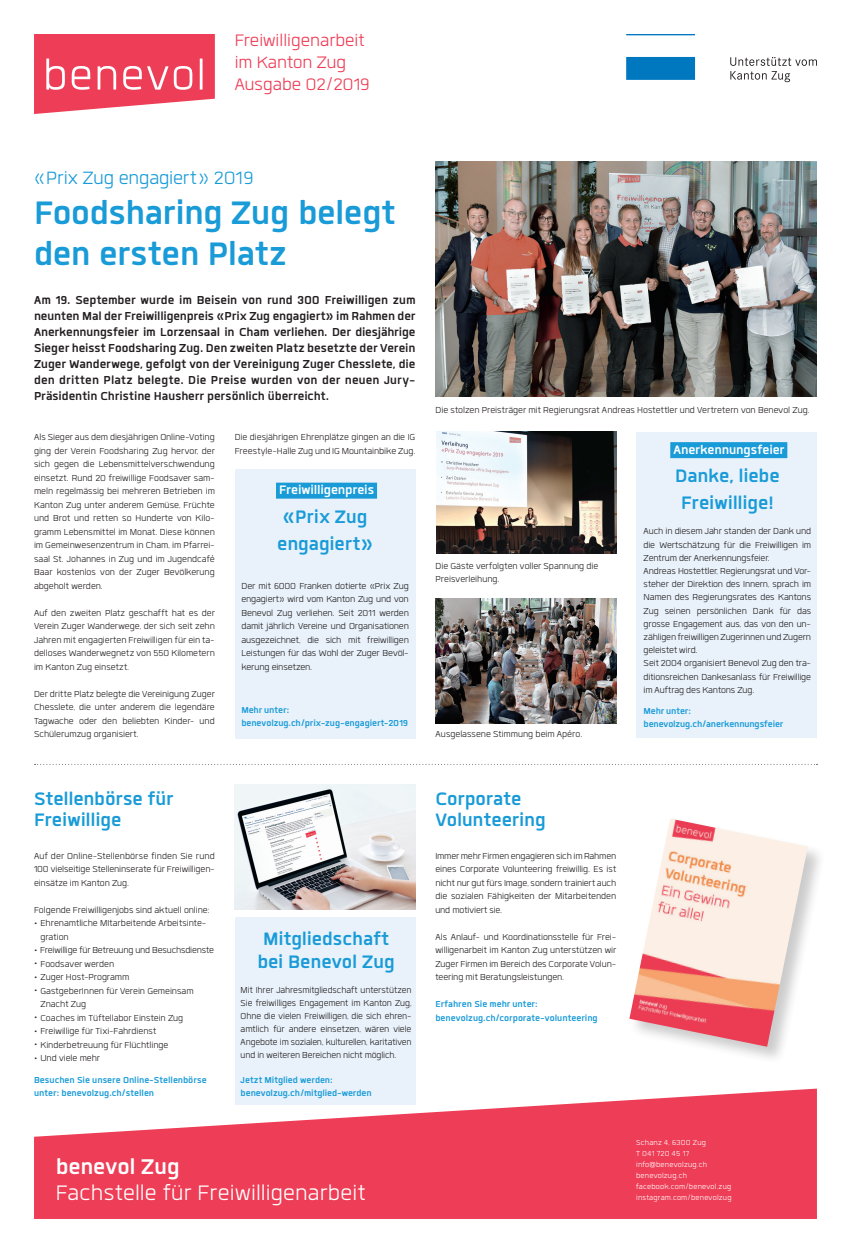
<style>
.page{position:relative;width:851px;height:1253px;background:#fff}
.page>*{position:absolute;margin:0;border:0;box-sizing:border-box;transform-origin:0 0}
.t1{font:700 45px/40.5px "Quan";letter-spacing:-.01em;color:#199bd8}
.t2{font:700 29.5px "Quan";letter-spacing:-.005em;color:#fff}
.t3{font:300 29px "Quan";letter-spacing:.005em;color:#fff}
.t4{font:700 25px/21px "Quan";letter-spacing:-.005em;color:#199bd8}
.t5{font:300 24.6px "Quan";letter-spacing:-.005em;color:#199bd8}
.t6{font:300 23px/22px "Quan";color:#ee3d56}
.t7{font:700 17px "Quan";letter-spacing:-.01em;color:#fff}
.t8{font:700 16px/16px "Quan";letter-spacing:-.005em;color:#231f20;text-align:justify}
.t9{font:300 12px/13.5px "Quan";letter-spacing:-.005em;color:#231f20;text-align:justify}
.t10{font:700 12px/13px "Quan";letter-spacing:-.005em;color:#199bd8}
.t11{font:300 10px/11px "Quan";letter-spacing:.02em;color:#fff}
.s1{font-size:14px}
</style>
<div class="page">
<svg style="left:34px;top:1089px;width:782px;height:130px;fill:#ee3d56"></svg>
<div style="left:235px;top:917px;width:180px;height:188px;background:#e9f2fa"></div>
<img style="left:235px;top:784px;width:180px;height:126px">
<div style="left:628px;top:818px;width:197px;height:247px;background:#231f20;opacity:.23"></div>
<img style="left:629px;top:818px;width:178px;height:229px">
<div style="left:235px;top:469px;width:180px;height:269px;background:#e9f2fa"></div>
<div style="left:276px;top:483px;width:101px;height:16px;background:#199bd8"></div>
<img style="left:435px;top:161px;width:381px;height:235px">
<img style="left:436px;top:432px;width:180px;height:121px">
<img style="left:435px;top:598px;width:181px;height:126px">
<div style="left:636px;top:432px;width:180px;height:305px;background:#e9f2fa"></div>
<div style="left:670px;top:442px;width:117px;height:16px;background:#199bd8"></div>
<svg style="left:35px;top:764px;width:782px;height:1px"></svg>
<svg style="left:34px;top:34px;width:181px;height:80px;background:#f05f73"></svg>
<svg style="left:626px;top:34px;width:69px;height:46px"></svg>
<svg style="left:730px;top:57px;width:86px;height:25px"></svg>
<h3 class="t6" style="left:235px;top:29px;width:136px">Freiwilligenarbeit im Kanton Zug<br>Ausgabe 02/2019</h3>
<h3 class="t5" style="left:34px;top:166px;width:221px">«Prix Zug engagiert» 2019</h3>
<h1 class="t1" style="left:34px;top:192px;width:363px">Foodsharing Zug belegt den ersten Platz</h1>
<p class="t8" style="left:34px;top:292px;width:383px">Am 19. September wurde im Beisein von rund 300 Freiwilligen zum neunten Mal der Freiwilligenpreis «Prix Zug engagiert» im Rahmen der Anerkennungsfeier im Lorzensaal in Cham verliehen. Der diesjährige Sieger heisst Foodsharing Zug. Den zweiten Platz besetzte der Verein Zuger Wanderwege, gefolgt von der Vereinigung Zuger Chesslete, die den dritten Platz belegte. Die Preise wurden von der neuen Jury-Präsidentin Christine Hausherr persönlich überreicht.</p>
<p class="t9" style="left:435px;top:403px;width:375px">Die stolzen Preisträger mit Regierungsrat Andreas Hostettler und Vertretern von Benevol Zug.</p>
<p class="t9" style="left:34px;top:430px;width:182px">Als Sieger aus dem diesjährigen Online-Voting ging der Verein Foodsharing Zug hervor, der sich gegen die Lebensmittelverschwendung einsetzt. Rund 20 freiwillige Foodsaver sam&shy;meln regelmässig bei mehreren Betrieben im Kanton Zug unter anderem Gemüse, Früchte und Brot und retten so Hunderte von Kilo&shy;gramm Lebensmittel im Monat. Diese können im Gemeinwesenzentrum in Cham, im Pfarrei&shy;saal St. Johannes in Zug und im Jugendcafé Baar kostenlos von der Zuger Bevölkerung abgeholt werden.</p>
<p class="t9" style="left:34px;top:606px;width:182px">Auf den zweiten Platz geschafft hat es der Verein Zuger Wanderwege, der sich seit zehn Jahren mit engagierten Freiwilligen für ein ta&shy;delloses Wanderwegnetz von 550 Kilometern im Kanton Zug einsetzt.</p>
<p class="t9" style="left:34px;top:687px;width:182px">Der dritte Platz belegte die Vereinigung Zuger Chesslete, die unter anderem die legendäre Tagwache oder den beliebten Kinder- und Schülerumzug organisiert.</p>
<h3 class="t4" style="left:34px;top:788px;width:141px">Stellenbörse für<br>Freiwillige</h3>
<p class="t9" style="left:34px;top:849px;width:182px">Auf der Online-Stellenbörse finden Sie rund 100 vielseitige Stelleninserate für Freiwilligen&shy;einsätze im Kanton Zug.</p>
<p class="t9" style="left:34px;top:903px;width:177px">Folgende Freiwilligenjobs sind aktuell online:</p>
<p class="t9" style="left:34px;top:916px;width:172px"><span class="s1">·</span> Ehrenamtliche MItarbeitende Arbeitsinte-</p>
<p class="t9" style="left:40px;top:930px;width:30px">gration</p>
<p class="t9" style="left:34px;top:943px;width:181px"><span class="s1">·</span> Freiwillige für Betreuung und Besuchsdienste</p>
<p class="t9" style="left:34px;top:957px;width:82px"><span class="s1">·</span> Foodsaver werden</p>
<p class="t9" style="left:34px;top:970px;width:97px"><span class="s1">·</span> Zuger Host-Programm</p>
<p class="t9" style="left:34px;top:984px;width:161px"><span class="s1">·</span> GastgeberInnen für Verein Gemeinsam</p>
<p class="t9" style="left:40px;top:997px;width:47px">Znacht Zug</p>
<p class="t9" style="left:34px;top:1011px;width:151px"><span class="s1">·</span> Coaches im Tüftellabor Einstein Zug</p>
<p class="t9" style="left:34px;top:1024px;width:124px"><span class="s1">·</span> Freiwillige für Tixi-Fahrdienst</p>
<p class="t9" style="left:34px;top:1038px;width:136px"><span class="s1">·</span> Kinderbetreuung für Flüchtlinge</p>
<p class="t9" style="left:34px;top:1051px;width:68px"><span class="s1">·</span> Und viele mehr</p>
<p class="t10" style="left:34px;top:1074px;width:174px">Besuchen Sie unsere Online-Stellenbörse unter: benevolzug.ch/stellen</p>
<p class="t9" style="left:235px;top:430px;width:182px">Die diesjährigen Ehrenplätze gingen an die IG<br>Freestyle-Halle Zug und IG Mountainbike Zug.</p>
<h3 class="t7" style="left:673px;top:441px;width:112px">Anerkennungsfeier</h3>
<h3 class="t4" style="left:675px;top:462px;width:106px;line-height:27px">Danke, liebe<br>Freiwillige!</h3>
<p class="t9" style="left:643px;top:525px;width:169px;line-height:13.2px;text-align:left">Auch in diesem Jahr standen der Dank und die Wertschätzung für die Freiwilligen im Zentrum der Anerkennungsfeier.<br>Andreas Hostettler, Regierungsrat und Vor&shy;steher der Direktion des Innern, sprach im Namen des Regierungsrates des Kantons Zug seinen persönlichen Dank für das grosse Engagement aus, das von den un&shy;zähligen freiwilligen Zugerinnen und Zugern geleistet wird.<br>Seit 2004 organisiert Benevol Zug den tra&shy;ditionsreichen Dankesanlass für Freiwillige im Auftrag des Kantons Zug.</p>
<p class="t10" style="left:643px;top:704px;width:141px">Mehr unter: benevolzug.ch/anerkennungsfeier</p>
<h3 class="t7" style="left:279px;top:482px;width:96px">Freiwilligenpreis</h3>
<h3 class="t4" style="left:277px;top:503px;width:97px;line-height:27px">«Prix Zug engagiert»</h3>
<p class="t9" style="left:241px;top:579px;width:169px">Der mit 6000 Franken dotierte «Prix Zug engagiert» wird vom Kanton Zug und von Benevol Zug verliehen. Seit 2011 werden damit jährlich Vereine und Organisationen ausgezeichnet, die sich mit freiwilligen Leistungen für das Wohl der Zuger Bevöl&shy;kerung einsetzen.</p>
<p class="t10" style="left:241px;top:703px;width:168px">Mehr unter: benevolzug.ch/prix-zug-engagiert-2019</p>
<p class="t9" style="left:435px;top:560px;width:164px;line-height:13px">Die Gäste verfolgten voller Spannung die<br>Preisverleihung.</p>
<p class="t9" style="left:435px;top:727px;width:148px">Ausgelassene Stimmung beim Apéro.</p>
<h3 class="t4" style="left:257px;top:927px;width:139px;line-height:23px">Mitgliedschaft bei Benevol Zug</h3>
<p class="t9" style="left:240px;top:983px;width:172px;line-height:13px">Mit Ihrer Jahresmitgliedschaft unterstützen Sie freiwilliges Engagement im Kanton Zug, Ohne die vielen Freiwilligen, die sich ehren&shy;amtlich für andere einsetzen, wären viele Angebote im sozialen, kulturellen, karitativen und in weiteren Bereichen nicht möglich.</p>
<p class="t10" style="left:240px;top:1073px;width:133px">Jetzt Mitglied werden: benevolzug.ch/mitglied-werden</p>
<h3 class="t4" style="left:435px;top:787px;width:112px">Corporate<br>Volunteering</h3>
<p class="t9" style="left:435px;top:849px;width:182px">Immer mehr Firmen engagieren sich im Rahmen eines Corporate Volunteering freiwillig. Es ist nicht nur gut fürs Image, sondern trainiert auch die sozialen Fähigkeiten der Mitarbeitenden und motiviert sie.</p>
<p class="t9" style="left:435px;top:930px;width:182px">Als Anlauf- und Koordinationsstelle für Frei&shy;willigenarbeit im Kanton Zug unterstützen wir Zuger Firmen im Bereich des Corporate Volun&shy;teering mit Beratungsleistungen.</p>
<p class="t10" style="left:435px;top:997px;width:164px;line-height:13.5px">Erfahren Sie mehr unter: benevolzug.ch/corporate-volunteering</p>
<h2 class="t2" style="left:56px;top:1152px;width:125px">benevol Zug</h2>
<h3 class="t3" style="left:56px;top:1180px;width:311px">Fachstelle für Freiwilligenarbeit</h3>
<p class="t11" style="left:636px;top:1137px;width:97px">Schanz 4, 6300 Zug<br>T 041 720 45 17 info@benevolzug.ch benevolzug.ch facebook.com/benevol.zug instagram.com/benevolzug</p>
</div>
